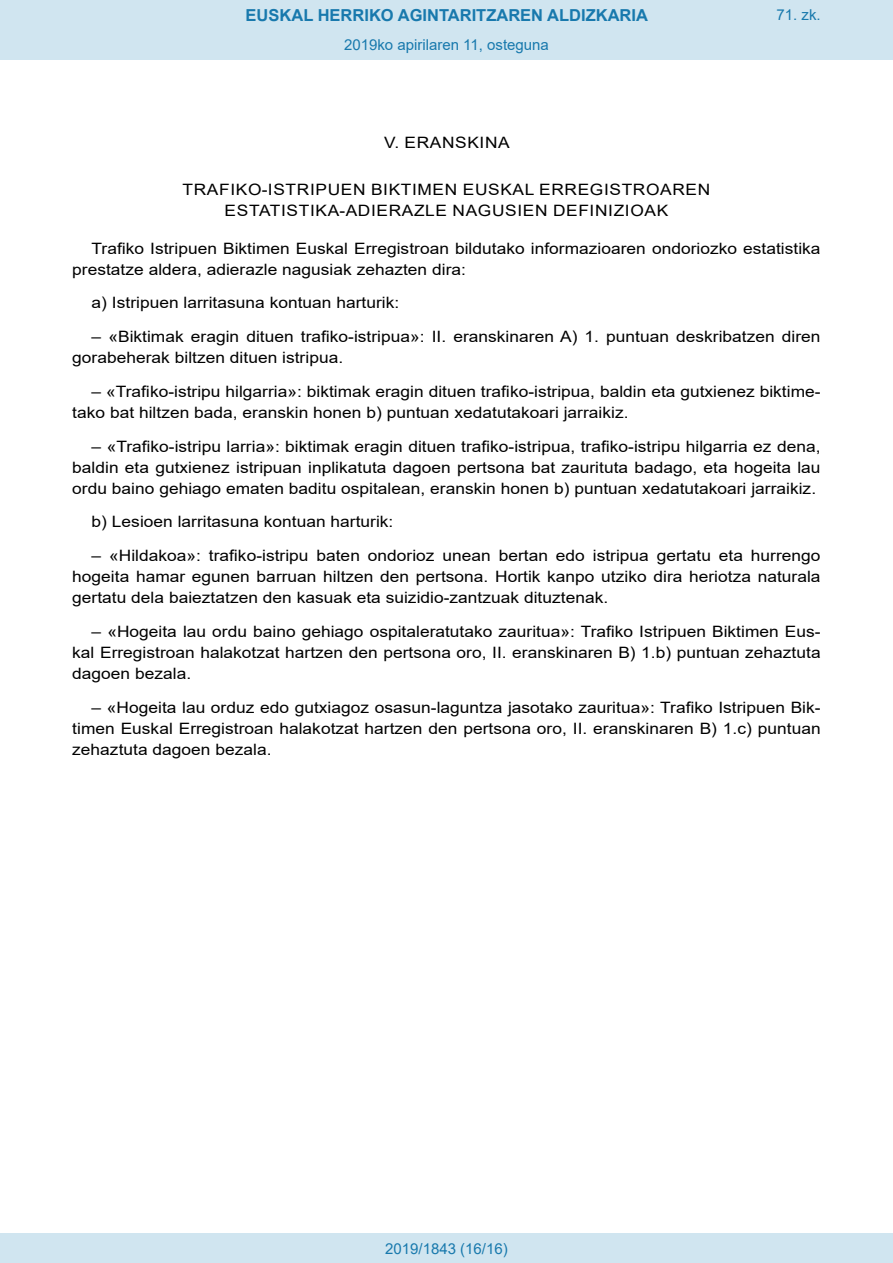
<style>
.page{position:relative;width:893px;height:1263px;background:#fff}
.page>*{position:absolute;margin:0;border:0;box-sizing:border-box;transform-origin:0 0}
.t1{font:700 16.5px "Arial";color:#1879ad}
.BOPVDetalle{font:15.6px/21px "Arial";color:#000;text-align:justify;scale:1.11 1}
.BOPVClave{font:15.6px/21px "Arial";letter-spacing:.035em;color:#000;text-align:center;scale:1.11 1}
.Paginacion_Centro{font:15px "Arial";color:#1879ad}
</style>
<div class="page">
<div style="left:0;top:0;width:893px;height:60px;background:#d0e5f0"></div>
<div style="left:0;top:1233px;width:893px;height:30px;background:#d0e5f0"></div>
<p class="t1" style="left:246px;top:3px;width:404px">EUSKAL HERRIKO AGINTARITZAREN ALDIZKARIA</p>
<p class="Paginacion_Centro" style="left:344px;top:35px;width:206px">2019ko apirilaren 11, osteguna</p>
<p class="Paginacion_Centro" style="left:776px;top:5px;width:46px">71. zk.</p>
<p class="BOPVClave" style="left:384px;top:132px;width:115px">V. ERANSKINA</p>
<p class="BOPVClave" style="left:183px;top:179px;width:477px">TRAFIKO-ISTRIPUEN BIKTIMEN EUSKAL ERREGISTROAREN<br>ESTATISTIKA-ADIERAZLE NAGUSIEN DEFINIZIOAK</p>
<p class="BOPVDetalle" style="left:72px;top:238px;width:676px;text-indent:19px">Trafiko Istripuen Biktimen Euskal Erregistroan bildutako informazioaren ondoriozko estatistika prestatze aldera, adierazle nagusiak zehazten dira:</p>
<p class="BOPVDetalle" style="left:92px;top:292px;width:279px">a) Istripuen larritasuna kontuan harturik:</p>
<p class="BOPVDetalle" style="left:72px;top:326px;width:676px;text-indent:19px">– «Biktimak eragin dituen trafiko-istripua»: II. eranskinaren A) 1. puntuan deskribatzen diren gorabeherak biltzen dituen istripua.</p>
<p class="BOPVDetalle" style="left:72px;top:381px;width:676px;text-indent:19px">– «Trafiko-istripu hilgarria»: biktimak eragin dituen trafiko-istripua, baldin eta gutxienez biktime&shy;tako bat hiltzen bada, eranskin honen b) puntuan xedatutakoari jarraikiz.</p>
<p class="BOPVDetalle" style="left:72px;top:436px;width:676px;text-indent:19px">– «Trafiko-istripu larria»: biktimak eragin dituen trafiko-istripua, trafiko-istripu hilgarria ez dena, baldin eta gutxienez istripuan inplikatuta dagoen pertsona bat zaurituta badago, eta hogeita lau ordu baino gehiago ematen baditu ospitalean, eranskin honen b) puntuan xedatutakoari jarraikiz.</p>
<p class="BOPVDetalle" style="left:92px;top:511px;width:273px">b) Lesioen larritasuna kontuan harturik:</p>
<p class="BOPVDetalle" style="left:72px;top:545px;width:676px;text-indent:19px">– «Hildakoa»: trafiko-istripu baten ondorioz unean bertan edo istripua gertatu eta hurrengo hogeita hamar egunen barruan hiltzen den pertsona. Hortik kanpo utziko dira heriotza naturala gertatu dela baieztatzen den kasuak eta suizidio-zantzuak dituztenak.</p>
<p class="BOPVDetalle" style="left:72px;top:621px;width:676px;text-indent:19px">– «Hogeita lau ordu baino gehiago ospitaleratutako zauritua»: Trafiko Istripuen Biktimen Eus&shy;kal Erregistroan halakotzat hartzen den pertsona oro, II. eranskinaren B) 1.b) puntuan zehaztuta dagoen bezala.</p>
<p class="BOPVDetalle" style="left:72px;top:697px;width:676px;text-indent:19px">– «Hogeita lau orduz edo gutxiagoz osasun-laguntza jasotako zauritua»: Trafiko Istripuen Bik&shy;timen Euskal Erregistroan halakotzat hartzen den pertsona oro, II. eranskinaren B) 1.c) puntuan zehaztuta dagoen bezala.</p>
<p class="Paginacion_Centro" style="left:385px;top:1238px;width:124px">2019/1843 (16/16)</p>
</div>
